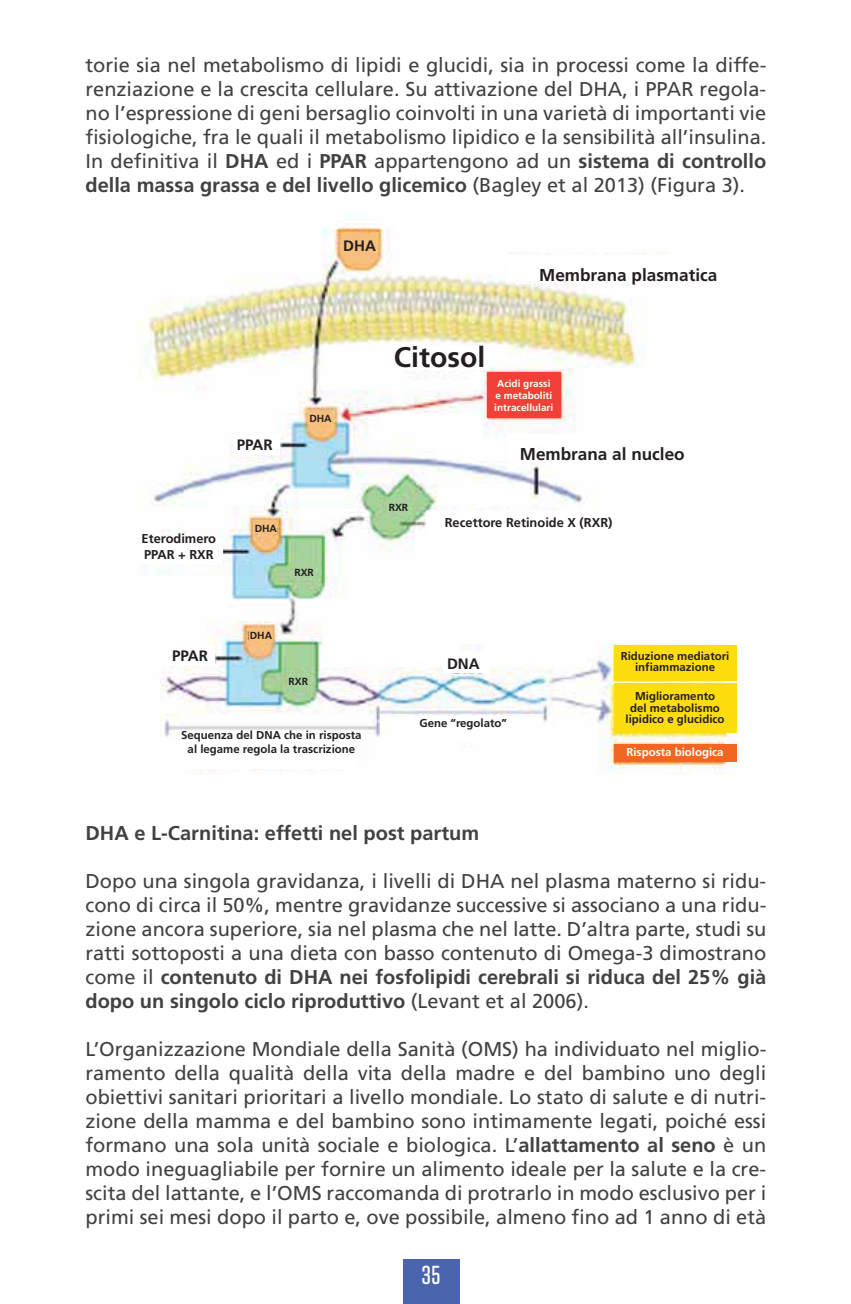
<style>
.page{position:relative;width:851px;height:1304px;background:#fff}
.page>*{position:absolute;margin:0;border:0;box-sizing:border-box;transform-origin:0 0}
.t1{font:700 28.4px "Frutiger";color:#231f20}
.t2{font:500 26px "Tungsten";color:#fff}
.t3{font:20px/24px "Frutiger";color:#414142;text-align:justify}
.t4{font:700 20px "Frutiger";color:#414142}
.t5{font:700 17.2px "Frutiger";color:#231f20}
.t6{font:700 15.2px "Frutiger";color:#231f20}
.t7{font:700 12.8px/15.4px "Frutiger";color:#231f20}
.t8{font:700 11.4px/11.4px "Frutiger";color:#231f20;text-align:center}
.t9{font:700 11.4px "Frutiger";color:#fff}
.t10{font:700 10.4px "Frutiger";color:#231f20}
.t11{font:700 10px/12px "Frutiger";color:#fff}
.s1{font-weight:700}
</style>
<div class="page">
<div style="left:403px;top:1259px;width:56px;height:45px;background:#4b64ae"></div>
<img style="left:138px;top:224px;width:600px;height:551px">
<div style="left:506px;top:255px;width:196px;height:25px;background:#fff"></div>
<div style="left:506px;top:434px;width:196px;height:26px;background:#fff"></div>
<div style="left:426px;top:511px;width:195px;height:26px;background:#fff"></div>
<div style="left:382px;top:345px;width:106px;height:25px;background:#fff"></div>
<div style="left:342px;top:235px;width:34px;height:20px;background:#f6bf7d"></div>
<div style="left:254px;top:520px;width:23px;height:14px;background:#f6bf7d"></div>
<div style="left:308px;top:411px;width:24px;height:13px;background:#f6bf7d"></div>
<div style="left:386px;top:500px;width:23px;height:13px;background:#a7d19b"></div>
<div style="left:292px;top:564px;width:23px;height:14px;background:#a7d19b"></div>
<div style="left:286px;top:673px;width:23px;height:14px;background:#a7d19b"></div>
<div style="left:249px;top:628px;width:23px;height:13px;background:#f6bf7d"></div>
<div style="left:234px;top:434px;width:46px;height:21px;background:#fff"></div>
<div style="left:46px;top:539px;width:177px;height:25px;background:#fff"></div>
<div style="left:170px;top:645px;width:45px;height:21px;background:#fff"></div>
<div style="left:443px;top:652px;width:45px;height:21px;background:#fff"></div>
<div style="left:486px;top:372px;width:74px;height:46px;background:#ef4137"></div>
<div style="left:614px;top:645px;width:122px;height:35px;background:#fedd0f"></div>
<div style="left:614px;top:683px;width:122px;height:49px;background:#fedd0f"></div>
<div style="left:614px;top:744px;width:122px;height:17px;background:#f26623"></div>
<div style="left:178px;top:732px;width:177px;height:37px;background:#fff"></div>
<div style="left:408px;top:717px;width:113px;height:25px;background:#fff"></div>
<p class="t3" style="left:85px;top:55px;width:682px">torie sia nel metabolismo di lipidi e glucidi, sia in processi come la diffe&shy;renziazione e la crescita cellulare. Su attivazione del DHA, i PPAR regola&shy;no l’espressione di geni bersaglio coinvolti in una varietà di importanti vie fisiologiche, fra le quali il metabolismo lipidico e la sensibilità all’insulina.<br>In definitiva il <span class="s1">DHA</span> ed i <span class="s1">PPAR</span> appartengono ad un <span class="s1">sistema di controllo della massa grassa e del livello glicemico</span> (Bagley et al 2013) (Figura 3).</p>
<p class="t6" style="left:343px;top:240px;width:34px">DHA</p>
<p class="t5" style="left:539px;top:268px;width:180px">Membrana plasmatica</p>
<p class="t6" style="left:237px;top:439px;width:37px">PPAR</p>
<p class="t10" style="left:309px;top:414px;width:24px">DHA</p>
<p class="t7" style="left:141px;top:532px;width:76px">Eterodimero<br>PPAR + RXR</p>
<p class="t6" style="left:172px;top:650px;width:37px">PPAR</p>
<p class="t10" style="left:255px;top:524px;width:24px">DHA</p>
<p class="t10" style="left:294px;top:568px;width:21px">RXR</p>
<p class="t10" style="left:250px;top:631px;width:24px">DHA</p>
<p class="t10" style="left:288px;top:677px;width:21px">RXR</p>
<p class="t8" style="left:181px;top:729px;width:182px;line-height:13.8px">Sequenza del DNA che in risposta al legame regola la trascrizione</p>
<h1 class="t1" style="left:394px;top:346px;width:93px">Citosol</h1>
<p class="t11" style="left:494px;top:378px;width:60px">Acidi grassi e metaboliti intracellulari</p>
<p class="t5" style="left:519px;top:447px;width:166px">Membrana al nucleo</p>
<p class="t10" style="left:388px;top:503px;width:21px">RXR</p>
<p class="t7" style="left:444px;top:516px;width:169px">Recettore Retinoide X (RXR)</p>
<p class="t6" style="left:447px;top:657px;width:34px">DNA</p>
<p class="t8" style="left:419px;top:718px;width:89px">Gene “regolato”</p>
<p class="t8" style="left:620px;top:651px;width:110px">Riduzione mediatori infiammazione</p>
<p class="t8" style="left:625px;top:692px;width:101px">Miglioramento del metabolismo lipidico e glucidico</p>
<p class="t9" style="left:626px;top:747px;width:99px">Risposta biologica</p>
<p class="t4" style="left:85px;top:825px;width:395px">DHA e L-Carnitina: effetti nel post partum</p>
<p class="t3" style="left:85px;top:871px;width:682px">Dopo una singola gravidanza, i livelli di DHA nel plasma materno si ridu&shy;cono di circa il 50%, mentre gravidanze successive si associano a una ridu&shy;zione ancora superiore, sia nel plasma che nel latte. D’altra parte, studi su ratti sottoposti a una dieta con basso contenuto di Omega-3 dimostrano come il <span class="s1">contenuto di DHA nei fosfolipidi cerebrali si riduca del 25% già dopo un singolo ciclo riproduttivo</span> (Levant et al 2006).</p>
<p class="t3" style="left:85px;top:1039px;width:682px">L’Organizzazione Mondiale della Sanità (OMS) ha individuato nel miglio&shy;ramento della qualità della vita della madre e del bambino uno degli obiettivi sanitari prioritari a livello mondiale. Lo stato di salute e di nutri&shy;zione della mamma e del bambino sono intimamente legati, poiché essi formano una sola unità sociale e biologica. L’<span class="s1">allattamento al seno</span> è un modo ineguagliabile per fornire un alimento ideale per la salute e la cre&shy;scita del lattante, e l’OMS raccomanda di protrarlo in modo esclusivo per i primi sei mesi dopo il parto e, ove possibile, almeno fino ad 1 anno di età</p>
<h2 class="t2" style="left:422px;top:1264px;width:20px">35</h2>
</div>
